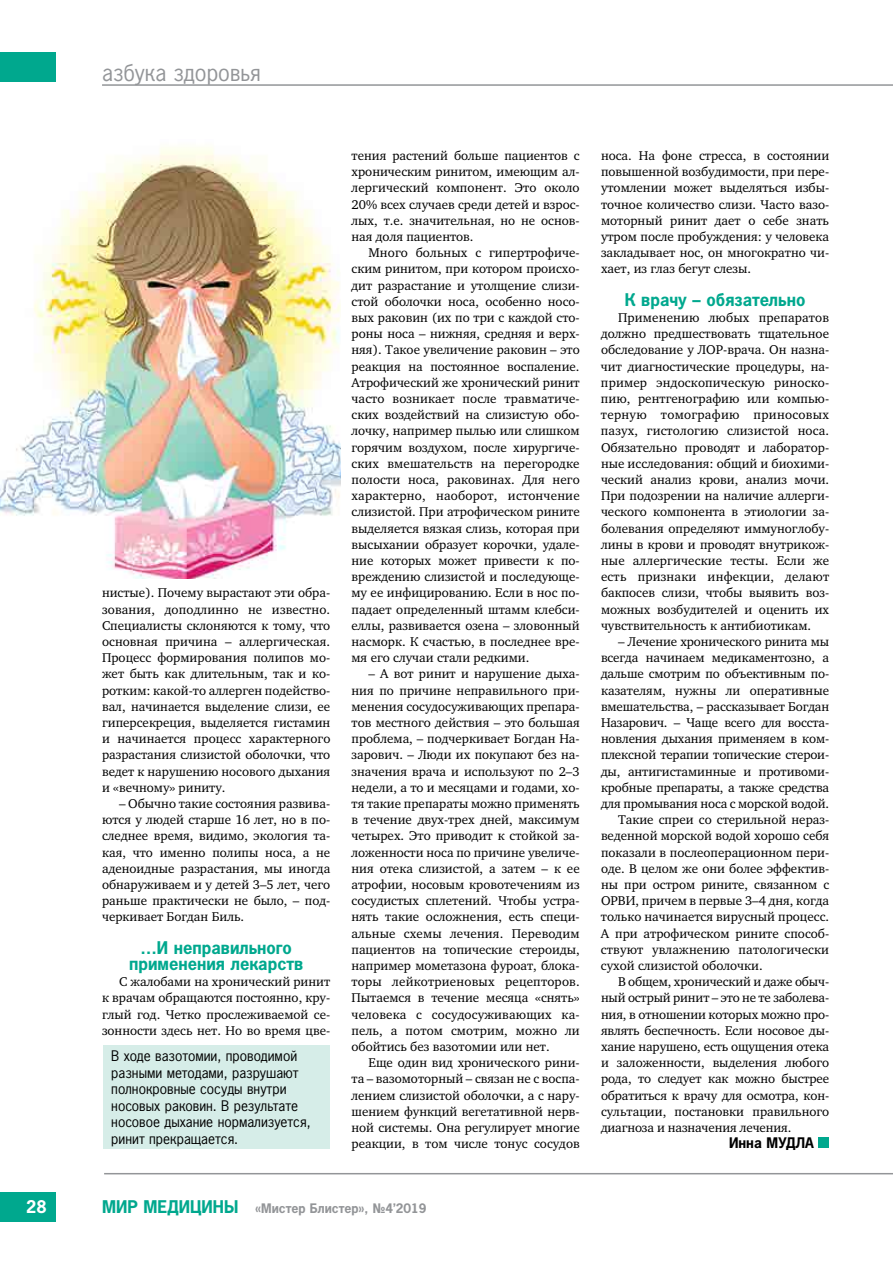
<style>
.page{position:relative;width:893px;height:1263px;background:#fff}
.page>*{position:absolute;margin:0;border:0;box-sizing:border-box;transform-origin:0 0}
.t1{font:24px "Paper Gothic";color:#939598}
.t2{font:700 18px/16.2px "Paper Gothic";color:#00a88e;text-align:center}
.t3{font:700 18px "Paper Gothic";color:#fff}
.t4{font:15px/16.5px "Paper Gothic";color:#000}
.t5{font:700 15px "Paper Gothic";color:#000}
.t6{font:700 13.5px "Paper Gothic";color:#939598}
.t7{font:13.05px/16.2px "Charter C";color:#000;text-align:justify}
.s1{font-size:18px;color:#00a88e}
</style>
<div class="page">
<div style="left:818px;top:1137px;width:11px;height:11px;background:#00a88e"></div>
<hr style="left:102px;top:84px;width:791px;height:2px;background:#939598">
<div style="left:0;top:52px;width:55px;height:30px;background:#00a88e"></div>
<div style="left:0;top:1192px;width:55px;height:30px;background:#00a88e"></div>
<hr style="left:104px;top:1173px;width:789px;height:1px;background:#939598">
<div style="left:103px;top:1045px;width:227px;height:103px;background:#d6ede8"></div>
<img style="left:0;top:147px;width:341px;height:432px">
<h2 class="t3" style="left:26px;top:1197px;width:22px">28</h2>
<h1 class="t1" style="left:102px;top:59px;width:160px">азбука здоровья</h1>
<p class="t7" style="left:102px;top:585px;width:230px">нистые). Почему вырастают эти обра&shy;зования, доподлинно не известно.<br>Специалисты склоняются к тому, что основная причина – аллергическая.<br>Процесс формирования полипов мо&shy;жет быть как длительным, так и ко&shy;ротким: какой-то аллерген подейство&shy;вал, начинается выделение слизи, ее гиперсекреция, выделяется гистамин и начинается процесс характерного разрастания слизистой оболочки, что ведет к нарушению носового дыхания и «вечному» риниту.</p>
<p class="t7" style="left:102px;top:796px;width:230px;text-indent:17px">– Обычно такие состояния развива&shy;ются у людей старше 16 лет, но в по&shy;следнее время, видимо, экология та&shy;кая, что именно полипы носа, а не аденоидные разрастания, мы иногда обнаруживаем и у детей 3–5 лет, чего раньше практически не было, – под&shy;черкивает Богдан Биль.</p>
<h2 class="t2" style="left:129px;top:940px;width:176px">…И неправильного применения лекарств</h2>
<p class="t7" style="left:102px;top:974px;width:230px;text-indent:17px">С жалобами на хронический ринит к врачам обращаются постоянно, кру&shy;глый год. Четко прослеживаемой се&shy;зонности здесь нет. Но во время цве-</p>
<p class="t4" style="left:111px;top:1048px;width:201px">В ходе вазотомии, проводимой разными методами, разрушают полнокровные сосуды внутри носовых раковин. В результате носовое дыхание нормализуется, ринит прекращается.</p>
<p class="t7" style="left:351px;top:148px;width:230px">тения растений больше пациентов с хроническим ринитом, имеющим ал&shy;лергический компонент. Это около 20% всех случаев среди детей и взрос&shy;лых, т.е. значительная, но не основ&shy;ная доля пациентов.</p>
<p class="t7" style="left:351px;top:245px;width:230px;text-indent:17px">Много больных с гипертрофиче&shy;ским ринитом, при котором происхо&shy;дит разрастание и утолщение слизи&shy;стой оболочки носа, особенно носо&shy;вых раковин (их по три с каждой сто&shy;роны носа – нижняя, средняя и верх&shy;няя). Такое увеличение раковин – это реакция на постоянное воспаление.<br>Атрофический же хронический ринит часто возникает после травматиче&shy;ских воздействий на слизистую обо&shy;лочку, например пылью или слишком горячим воздухом, после хирургиче&shy;ских вмешательств на перегородке полости носа, раковинах. Для него характерно, наоборот, истончение слизистой. При атрофическом рините выделяется вязкая слизь, которая при высыхании образует корочки, удале&shy;ние которых может привести к по&shy;вреждению слизистой и последующе&shy;му ее инфицированию. Если в нос по&shy;падает определенный штамм клебси&shy;еллы, развивается озена – зловонный насморк. К счастью, в последнее вре&shy;мя его случаи стали редкими.</p>
<p class="t7" style="left:351px;top:666px;width:230px;text-indent:17px">– А вот ринит и нарушение дыха&shy;ния по причине неправильного при&shy;менения сосудосуживающих препара&shy;тов местного действия – это большая проблема, – подчеркивает Богдан На&shy;зарович. – Люди их покупают без на&shy;значения врача и используют по 2–3 недели, а то и месяцами и годами, хо&shy;тя такие препараты можно применять в течение двух-трех дней, максимум четырех. Это приводит к стойкой за&shy;ложенности носа по причине увеличе&shy;ния отека слизистой, а затем – к ее атрофии, носовым кровотечениям из сосудистых сплетений. Чтобы устра&shy;нять такие осложнения, есть специ&shy;альные схемы лечения. Переводим пациентов на топические стероиды, например мометазона фуроат, блока&shy;торы лейкотриеновых рецепторов.<br>Пытаемся в течение месяца «снять» человека с сосудосуживающих ка&shy;пель, а потом смотрим, можно ли обойтись без вазотомии или нет.</p>
<p class="t7" style="left:351px;top:1055px;width:230px;text-indent:17px">Еще один вид хронического рини&shy;та – вазомоторный – связан не с воспа&shy;лением слизистой оболочки, а с нару&shy;шением функций вегетативной нерв&shy;ной системы. Она регулирует многие реакции, в том числе тонус сосудов</p>
<p class="t6" style="left:102px;top:1201px;width:326px"><span class="s1">МИР МЕДИЦИНЫ</span> «Мистер Блистер», №4’2019</p>
<p class="t7" style="left:601px;top:148px;width:230px">носа. На фоне стресса, в состоянии повышенной возбудимости, при пере&shy;утомлении может выделяться избы&shy;точное количество слизи. Часто вазо&shy;моторный ринит дает о себе знать утром после пробуждения: у человека закладывает нос, он многократно чи&shy;хает, из глаз бегут слезы.</p>
<h2 class="t2" style="left:625px;top:292px;width:182px">К врачу – обязательно</h2>
<p class="t7" style="left:601px;top:310px;width:230px;text-indent:17px">Применению любых препаратов должно предшествовать тщательное обследование у ЛОР-врача. Он назна&shy;чит диагностические процедуры, на&shy;пример эндоскопическую риноско&shy;пию, рентгенографию или компью&shy;терную томографию приносовых пазух, гистологию слизистой носа.<br>Обязательно проводят и лаборатор&shy;ные исследования: общий и биохими&shy;ческий анализ крови, анализ мочи.<br>При подозрении на наличие аллерги&shy;ческого компонента в этиологии за&shy;болевания определяют иммуноглобу&shy;лины в крови и проводят внутрикож&shy;ные аллергические тесты. Если же есть признаки инфекции, делают бакпосев слизи, чтобы выявить воз&shy;можных возбудителей и оценить их чувствительность к антибиотикам.</p>
<p class="t7" style="left:618px;top:634px;width:213px">– Лечение хронического ринита мы</p>
<p class="t7" style="left:601px;top:650px;width:230px">всегда начинаем медикаментозно, а</p>
<p class="t7" style="left:601px;top:666px;width:230px">дальше смотрим по объективным по-</p>
<p class="t7" style="left:601px;top:682px;width:230px">казателям, нужны ли оперативные</p>
<p class="t7" style="left:601px;top:698px;width:230px">вмешательства, – рассказывает Богдан</p>
<p class="t7" style="left:601px;top:715px;width:230px">Назарович. – Чаще всего для восста-</p>
<p class="t7" style="left:601px;top:731px;width:230px">новления дыхания применяем в ком-</p>
<p class="t7" style="left:601px;top:747px;width:230px">плексной терапии топические стерои-</p>
<p class="t7" style="left:601px;top:763px;width:230px">ды, антигистаминные и противоми-</p>
<p class="t7" style="left:601px;top:779px;width:230px">кробные препараты, а также средства</p>
<p class="t7" style="left:601px;top:796px;width:230px">для промывания носа с морской водой.</p>
<p class="t7" style="left:618px;top:812px;width:213px">Такие спреи со стерильной нераз-</p>
<p class="t7" style="left:601px;top:828px;width:230px">веденной морской водой хорошо себя</p>
<p class="t7" style="left:601px;top:844px;width:230px">показали в послеоперационном пери-</p>
<p class="t7" style="left:601px;top:860px;width:230px">оде. В целом же они более эффектив-</p>
<p class="t7" style="left:601px;top:877px;width:230px">ны при остром рините, связанном с</p>
<p class="t7" style="left:601px;top:893px;width:230px">ОРВИ, причем в первые 3–4 дня, когда</p>
<p class="t7" style="left:601px;top:909px;width:230px">только начинается вирусный процесс.</p>
<p class="t7" style="left:601px;top:925px;width:230px">А при атрофическом рините способ-</p>
<p class="t7" style="left:601px;top:941px;width:230px">ствуют увлажнению патологически</p>
<p class="t7" style="left:601px;top:958px;width:163px">сухой слизистой оболочки.</p>
<p class="t7" style="left:618px;top:974px;width:213px">В общем, хронический и даже обыч-</p>
<p class="t7" style="left:601px;top:990px;width:230px">ный острый ринит – это не те заболева-</p>
<p class="t7" style="left:601px;top:1006px;width:230px">ния, в отношении которых можно про-</p>
<p class="t7" style="left:601px;top:1022px;width:230px">являть беспечность. Если носовое ды-</p>
<p class="t7" style="left:601px;top:1039px;width:230px">хание нарушено, есть ощущения отека</p>
<p class="t7" style="left:601px;top:1055px;width:230px">и заложенности, выделения любого</p>
<p class="t7" style="left:601px;top:1071px;width:230px">рода, то следует как можно быстрее</p>
<p class="t7" style="left:601px;top:1087px;width:230px">обратиться к врачу для осмотра, кон-</p>
<p class="t7" style="left:601px;top:1103px;width:230px">сультации, постановки правильного</p>
<p class="t7" style="left:601px;top:1120px;width:192px">диагноза и назначения лечения.</p>
<p class="t5" style="left:729px;top:1135px;width:86px">Инна МУДЛА</p>
</div>
